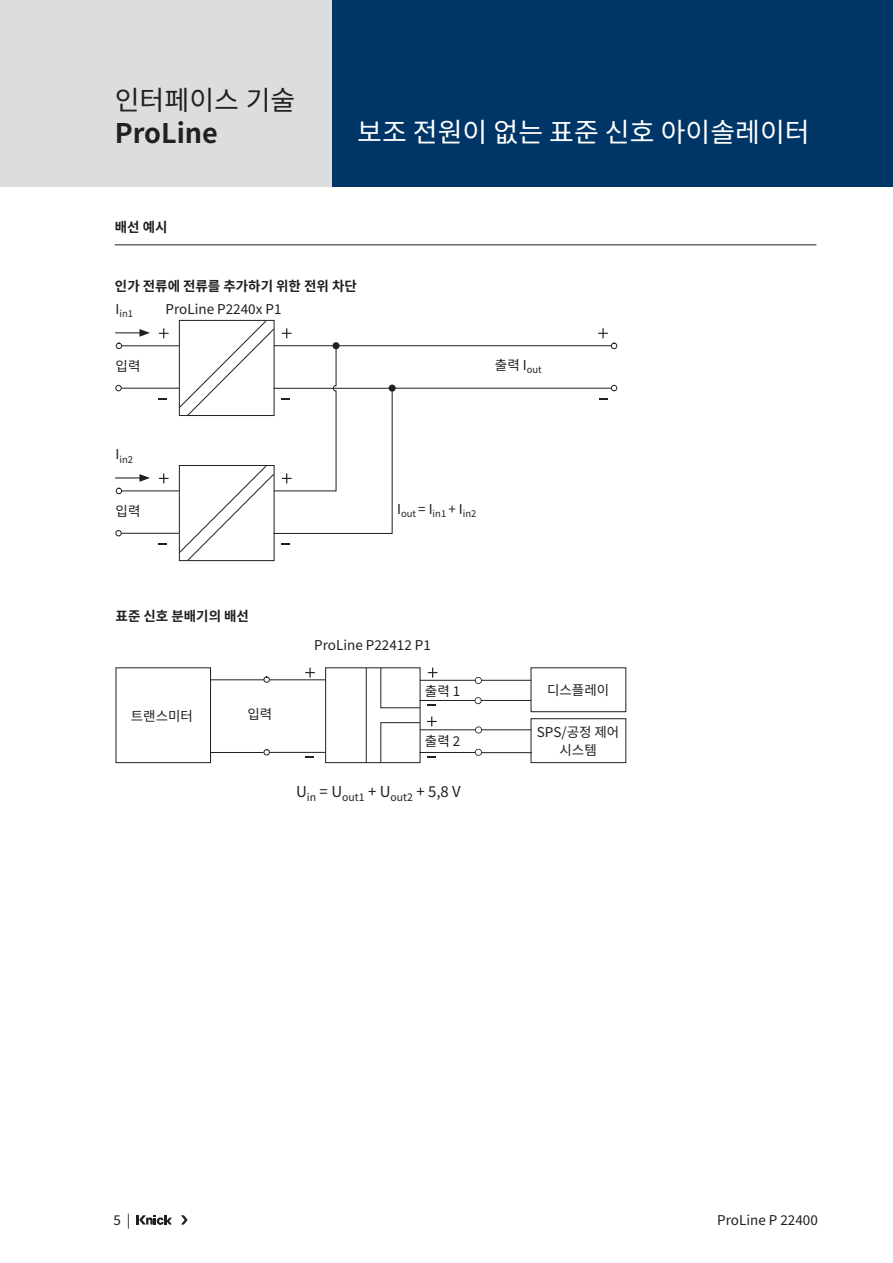
<style>
.page{position:relative;width:893px;height:1263px;background:#fff}
.page>*{position:absolute;margin:0;border:0;box-sizing:border-box;transform-origin:0 0}
.Headline{font:27px "Noto Sans KR";color:#fff}
.t1{font:27px "Noto Sans KR";color:#231f20}
.t2{font:700 27px "Noto Sans KR";color:#231f20}
.t3{font:15px "Noto Sans KR";color:#231f20}
.Text{font:13.5px/18px "Noto Sans KR";color:#231f20;text-align:center}
.Zwischenüberschrift{font:700 13.5px "Noto Sans KR";color:#231f20}
.Tabelle_Headline{font:700 13.5px "Noto Sans KR";color:#231f20}
.Text-2{font:9.45px "Noto Sans KR";color:#231f20}
</style>
<div class="page">
<hr style="left:339px;top:345px;width:272px;height:1px;background:#231f20">
<hr style="left:122px;top:345px;width:57px;height:1px;background:#231f20">
<hr style="left:395px;top:388px;width:216px;height:1px;background:#231f20">
<svg style="left:389px;top:385px;width:7px;height:7px"></svg>
<hr style="left:121px;top:388px;width:58px;height:1px;background:#231f20">
<svg style="left:115px;top:385px;width:7px;height:7px"></svg>
<svg style="left:159px;top:328px;width:10px;height:10px"></svg>
<svg style="left:115px;top:329px;width:35px;height:20px"></svg>
<svg style="left:598px;top:328px;width:20px;height:21px"></svg>
<svg style="left:610px;top:385px;width:8px;height:7px"></svg>
<hr style="left:122px;top:490px;width:57px;height:1px;background:#231f20">
<hr style="left:121px;top:533px;width:58px;height:1px;background:#231f20">
<svg style="left:115px;top:530px;width:7px;height:7px"></svg>
<svg style="left:159px;top:473px;width:10px;height:10px"></svg>
<svg style="left:115px;top:474px;width:35px;height:20px"></svg>
<div style="left:273px;top:388px;width:120px;height:146px;border:1px solid #231f20"></div>
<svg style="left:178px;top:320px;width:162px;height:242px"></svg>
<svg style="left:475px;top:677px;width:7px;height:7px"></svg>
<svg style="left:263px;top:676px;width:7px;height:7px"></svg>
<svg style="left:475px;top:749px;width:7px;height:7px"></svg>
<hr style="left:269px;top:752px;width:56px;height:1px;background:#231f20">
<svg style="left:263px;top:749px;width:7px;height:7px"></svg>
<hr style="left:419px;top:752px;width:56px;height:1px;background:#231f20">
<hr style="left:420px;top:680px;width:55px;height:1px;background:#231f20">
<hr style="left:210px;top:752px;width:54px;height:1px;background:#231f20">
<div style="left:116px;top:667px;width:95px;height:96px;border:1px solid #231f20"></div>
<hr style="left:366px;top:668px;width:1px;height:95px;background:#231f20">
<div style="left:325px;top:667px;width:95px;height:96px;border:1px solid #231f20"></div>
<svg style="left:428px;top:668px;width:9px;height:10px"></svg>
<svg style="left:305px;top:668px;width:10px;height:10px"></svg>
<hr style="left:269px;top:679px;width:57px;height:1px;background:#231f20">
<hr style="left:210px;top:679px;width:54px;height:1px;background:#231f20">
<hr style="left:481px;top:680px;width:50px;height:1px;background:#231f20">
<hr style="left:481px;top:752px;width:51px;height:1px;background:#231f20">
<div style="left:531px;top:667px;width:95px;height:45px;border:1px solid #231f20"></div>
<svg style="left:475px;top:697px;width:7px;height:7px"></svg>
<hr style="left:420px;top:700px;width:55px;height:1px;background:#231f20">
<hr style="left:481px;top:700px;width:50px;height:1px;background:#231f20">
<svg style="left:380px;top:667px;width:41px;height:42px"></svg>
<svg style="left:475px;top:726px;width:7px;height:7px"></svg>
<hr style="left:420px;top:729px;width:55px;height:1px;background:#231f20">
<hr style="left:481px;top:729px;width:50px;height:1px;background:#231f20">
<svg style="left:380px;top:722px;width:41px;height:41px"></svg>
<div style="left:531px;top:718px;width:95px;height:45px;border:1px solid #231f20"></div>
<svg style="left:427px;top:716px;width:10px;height:10px"></svg>
<div style="left:332px;top:0;width:561px;height:187px;background:#003667"></div>
<svg style="left:181px;top:1215px;width:7px;height:9px"></svg>
<svg style="left:137px;top:1215px;width:35px;height:10px"></svg>
<div style="left:0;top:0;width:332px;height:187px;background:#dcdddf"></div>
<hr style="left:115px;top:245px;width:701px;height:1px;background:#231f20">
<h1 class="t1" style="left:115px;top:85px;width:182px">인터페이스 기술</h1>
<h1 class="t2" style="left:115px;top:118px;width:105px">ProLine</h1>
<p class="Tabelle_Headline" style="left:115px;top:219px;width:54px">배선 예시</p>
<p class="Headline" style="left:357px;top:117px;width:454px">보조 전원이 없는 표준 신호 아이솔레이터</p>
<p class="Zwischenüberschrift" style="left:115px;top:278px;width:243px">인가 전류에 전류를 추가하기 위한 전위 차단</p>
<p class="Text-2" style="left:116px;top:308px;width:19px"><sup>I</sup>in1</p>
<p class="Text" style="left:166px;top:301px;width:117px">ProLine P2240x P1</p>
<p class="Text" style="left:116px;top:357px;width:26px">입력</p>
<p class="Text" style="left:495px;top:356px;width:48px">출력 I<sub>out</sub></p>
<p class="Text-2" style="left:116px;top:454px;width:19px"><sup>I</sup>in2</p>
<p class="Text" style="left:116px;top:503px;width:26px">입력</p>
<p class="Text-2" style="left:397px;top:508px;width:81px"><sup>I</sup>out <sup>=</sup> <sup>I</sup>in1 <sup>+</sup> <sup>I</sup>in2</p>
<p class="Zwischenüberschrift" style="left:116px;top:608px;width:135px">표준 신호 분배기의 배선</p>
<p class="Text" style="left:131px;top:707px;width:64px">트랜스미터</p>
<p class="Text" style="left:247px;top:705px;width:26px">입력</p>
<p class="Text" style="left:314px;top:636px;width:118px">ProLine P22412 P1</p>
<p class="Text" style="left:425px;top:682px;width:37px">출력 1</p>
<p class="Text" style="left:425px;top:732px;width:37px">출력 2</p>
<p class="t3" style="left:296px;top:783px;width:166px">U<sub>in</sub> = U<sub>out1</sub> + U<sub>out2</sub> + 5,8 V</p>
<p class="Text" style="left:547px;top:682px;width:64px">디스플레이</p>
<p class="Text" style="left:537px;top:724px;width:84px">SPS/공정 제어 시스템</p>
<p class="Text" style="left:113px;top:1211px;width:19px">5 |</p>
<p class="Text" style="left:717px;top:1211px;width:102px">ProLine P 22400</p>
</div>
